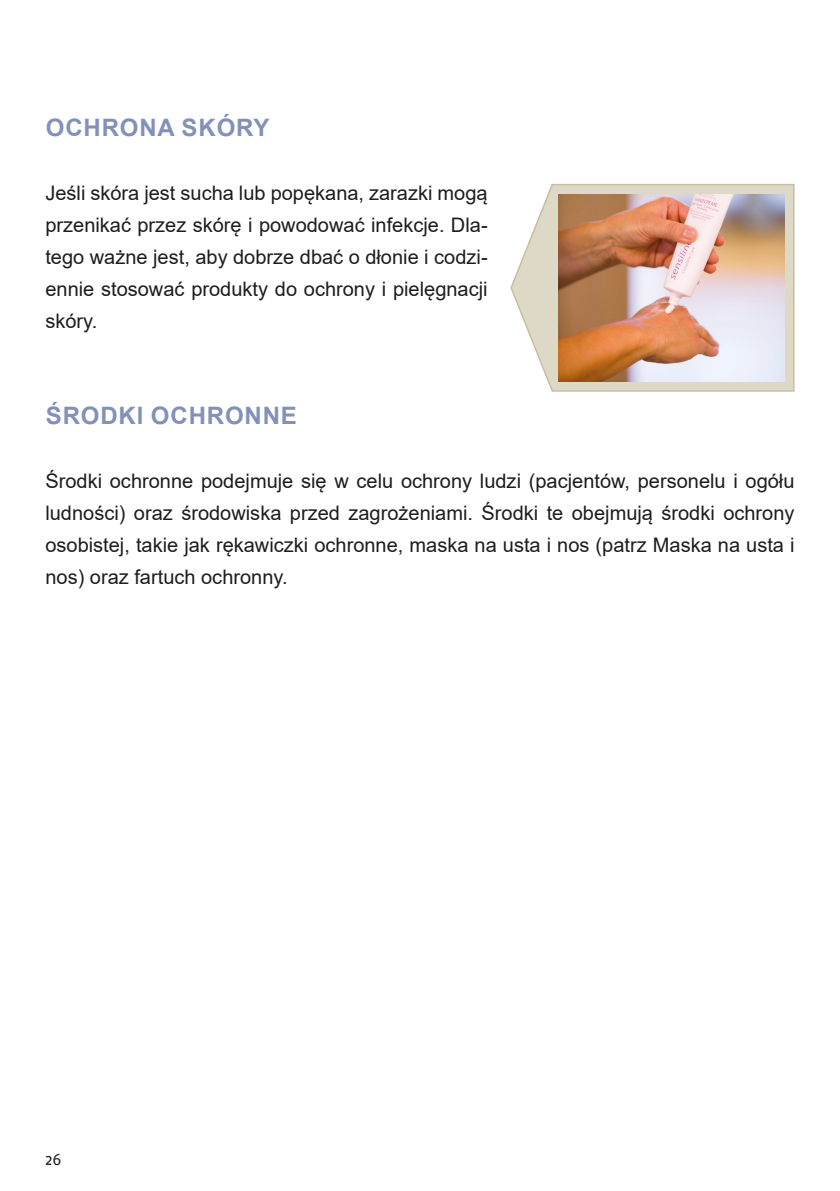
<style>
.page{position:relative;width:840px;height:1191px;background:#fff}
.page>*{position:absolute;margin:0;border:0;box-sizing:border-box;transform-origin:0 0}
.Kapitel_Subhead{font:700 24px "Arial";letter-spacing:.035em;color:#8391b9}
.Fließtext{font:20px/32px "Arial";color:#1d1d1b;text-align:justify}
.t1{font:16px "Fago OT";color:#1d1d1b}
</style>
<div class="page">
<svg style="left:510px;top:183px;width:284px;height:209px"></svg>
<img style="left:558px;top:194px;width:225px;height:187px">
<p class="Kapitel_Subhead" style="left:46px;top:111px;width:225px">OCHRONA SKÓRY</p>
<p class="Fließtext" style="left:45px;top:177px;width:443px">Jeśli skóra jest sucha lub popękana, zarazki mogą przenikać przez skórę i powodować infekcje. Dla&shy;tego ważne jest, aby dobrze dbać o dłonie i codzi&shy;ennie stosować produkty do ochrony i pielęgnacji skóry.</p>
<p class="Kapitel_Subhead" style="left:46px;top:399px;width:252px">ŚRODKI OCHRONNE</p>
<p class="Fließtext" style="left:45px;top:465px;width:750px">Środki ochronne podejmuje się w celu ochrony ludzi (pacjentów, personelu i ogółu ludności) oraz środowiska przed zagrożeniami. Środki te obejmują środki ochrony osobistej, takie jak rękawiczki ochronne, maska na usta i nos (patrz Maska na usta i nos) oraz fartuch ochronny.</p>
<p class="t1" style="left:45px;top:1150px;width:18px">26</p>
</div>
